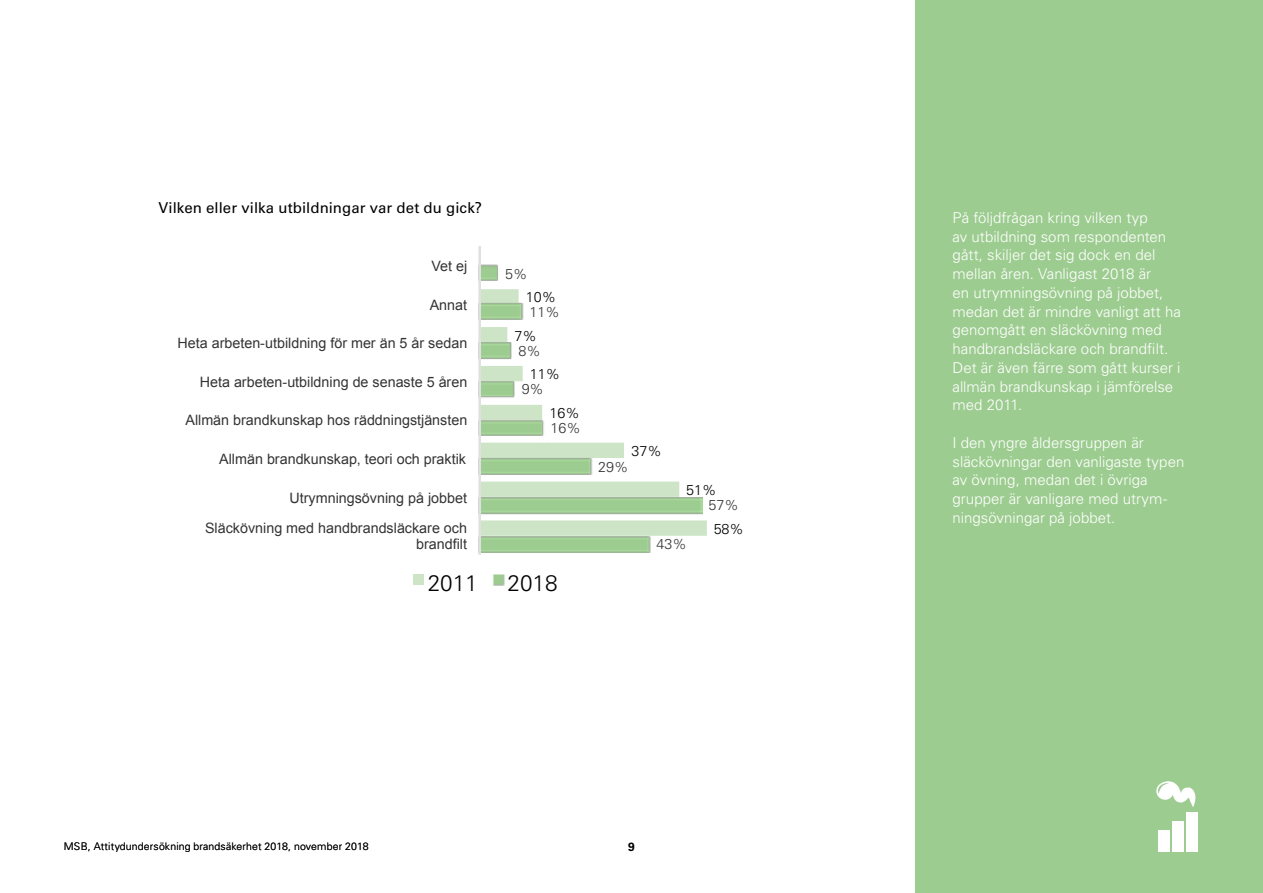
<style>
.page{position:relative;width:1263px;height:893px;background:#fff}
.page>*{position:absolute;margin:0;border:0;box-sizing:border-box;transform-origin:0 0}
.t1{font:300 22.5px "Univers LT Std";color:#000}
.t2{font:300 15px/18.8px "Univers LT Std";color:#fff}
.t3{font:15px "Univers LT Std";letter-spacing:.005em;color:#000}
.t4{font:14.25px/16.4px "Arial";color:rgb(0 0 0/.8);text-align:right}
.t5{font:300 14.25px "Univers LT Std";color:rgb(0 0 0/.8)}
.t6{font:300 14.25px "Univers LT Std";color:#000}
.t7{font:700 12px "Univers LT Std";color:#000}
.t8{font:300 10.5px "Univers LT Std";letter-spacing:.015em;color:#000}
</style>
<div class="page">
<div style="left:915px;top:0;width:348px;height:893px;background:#9dcc90"></div>
<div style="left:1158px;top:830px;width:12px;height:21px;background:#fff"></div>
<div style="left:1172px;top:821px;width:12px;height:30px;background:#fff"></div>
<div style="left:1186px;top:812px;width:12px;height:39px;background:#fff"></div>
<svg style="left:1156px;top:781px;width:40px;height:26px"></svg>
<img style="left:481px;top:265px;width:170px;height:287px">
<svg style="left:481px;top:289px;width:226px;height:247px"></svg>
<hr style="left:478px;top:246px;width:3px;height:309px;background:#e0e0e0">
<div style="left:413px;top:575px;width:10px;height:10px;background:#cde4c7"></div>
<svg style="left:493px;top:574px;width:11px;height:12px"></svg>
<p class="t3" style="left:158px;top:199px;width:325px">Vilken eller vilka utbildningar var det du gick?</p>
<p class="t4" style="left:431px;top:258px;width:37px">Vet ej</p>
<p class="t4" style="left:430px;top:297px;width:39px">Annat</p>
<p class="t4" style="left:177px;top:335px;width:291px">Heta arbeten-utbildning för mer än 5 år sedan</p>
<p class="t4" style="left:200px;top:374px;width:269px">Heta arbeten-utbildning de senaste 5 åren</p>
<p class="t4" style="left:185px;top:412px;width:283px">Allmän brandkunskap hos räddningstjänsten</p>
<p class="t4" style="left:219px;top:451px;width:248px">Allmän brandkunskap, teori och praktik</p>
<p class="t4" style="left:289px;top:490px;width:179px">Utrymningsövning på jobbet</p>
<p class="t4" style="left:205px;top:520px;width:263px">Släckövning med handbrandsläckare och brandfilt</p>
<p class="t5" style="left:505px;top:265px;width:24px">5%</p>
<p class="t6" style="left:526px;top:288px;width:32px">10%</p>
<p class="t5" style="left:529px;top:304px;width:32px">11%</p>
<p class="t6" style="left:515px;top:327px;width:24px">7%</p>
<p class="t5" style="left:519px;top:342px;width:24px">8%</p>
<p class="t6" style="left:530px;top:366px;width:32px">11%</p>
<p class="t5" style="left:522px;top:381px;width:24px">9%</p>
<p class="t6" style="left:549px;top:404px;width:32px">16%</p>
<p class="t5" style="left:551px;top:419px;width:32px">16%</p>
<h1 class="t1" style="left:428px;top:569px;width:52px">2011</h1>
<h1 class="t1" style="left:507px;top:569px;width:52px">2018</h1>
<p class="t6" style="left:631px;top:443px;width:32px">37%</p>
<p class="t5" style="left:598px;top:458px;width:32px">29%</p>
<p class="t6" style="left:686px;top:481px;width:32px">51%</p>
<p class="t5" style="left:708px;top:497px;width:32px">57%</p>
<p class="t5" style="left:656px;top:535px;width:32px">43%</p>
<p class="t6" style="left:714px;top:520px;width:32px">58%</p>
<p class="t8" style="left:64px;top:840px;width:306px">MSB, Attitydundersökning brandsäkerhet 2018, november 2018</p>
<p class="t7" style="left:628px;top:840px;width:8px">9</p>
<p class="t2" style="left:952px;top:208px;width:230px">På följdfrågan kring vilken typ<br>av utbildning som respondenten gått, skiljer det sig dock en del mellan åren. Vanligast 2018 är<br>en utrymningsövning på jobbet, medan det är mindre vanligt att ha genomgått en släckövning med handbrandsläckare och brandfilt.<br>Det är även färre som gått kurser i allmän brandkunskap i jämförelse med 2011.</p>
<p class="t2" style="left:952px;top:433px;width:233px">I den yngre åldersgruppen är släckövningar den vanligaste typen av övning, medan det i övriga grupper är vanligare med utrym&shy;ningsövningar på jobbet.</p>
</div>
